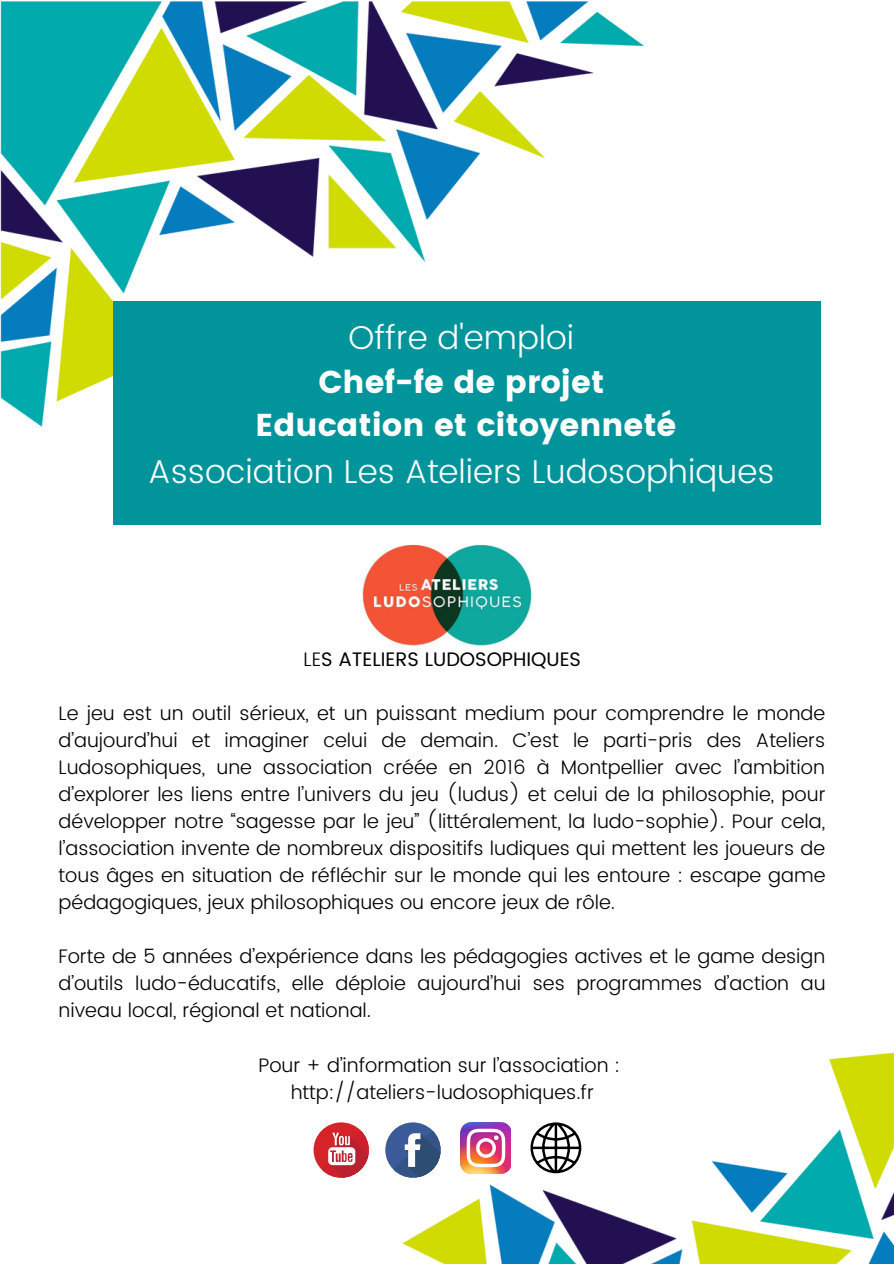
<style>
.page{position:relative;width:894px;height:1264px;background:#fff}
.page>*{position:absolute;margin:0;border:0;box-sizing:border-box;transform-origin:0 0}
.t1{font:300 33px "Poppins";color:#fdfefd}
.t2{font:31.5px "Poppins";color:#fdfefd}
.t3{font:300 19.5px/27px "Poppins";color:#000;text-align:justify}
.t4{font:19.5px "Poppins";color:#000}
.s1{font-weight:300}
</style>
<div class="page">
<img style="left:0;top:1px;width:893px;height:1262px">
<img style="left:363px;top:536px;width:169px;height:113px">
<div style="left:313px;top:1122px;width:56px;height:55px;background:#d42428;border-radius:50%"></div>
<svg style="left:321px;top:1130px;width:50px;height:49px"></svg>
<div style="left:385px;top:1122px;width:55px;height:55px;background:#3a5a98;border-radius:50%"></div>
<svg style="left:393px;top:1130px;width:49px;height:49px"></svg>
<img style="left:460px;top:1122px;width:50px;height:51px">
<svg style="left:530px;top:1122px;width:51px;height:51px"></svg>
<div style="left:113px;top:301px;width:707px;height:223px;background:#01949a"></div>
<p class="t1" style="left:348px;top:318px;width:227px">Offre d'emploi</p>
<p class="t2" style="left:318px;top:363px;width:287px">Chef-fe de projet</p>
<p class="t2" style="left:255px;top:407px;width:422px">Education et citoyenneté</p>
<p class="t1" style="left:148px;top:452px;width:627px">Association Les Ateliers Ludosophiques</p>
<p class="t4" style="left:303px;top:648px;width:279px"><span class="s1">LE</span>S ATELIERS LUDOSOPHIQUES</p>
<p class="t3" style="left:59px;top:700px;width:768px">Le jeu est un outil sérieux, et un puissant medium pour comprendre le monde d’aujourd’hui et imaginer celui de demain. C’est le parti-pris des Ateliers Ludosophiques, une association créée en 2016 à Montpellier avec l’ambition d’explorer les liens entre l’univers du jeu (ludus) et celui de la philosophie, pour développer notre “sagesse par le jeu” (littéralement, la ludo-sophie). Pour cela, l’association invente de nombreux dispositifs ludiques qui mettent les joueurs de tous âges en situation de réfléchir sur le monde qui les entoure : escape game pédagogiques, jeux philosophiques ou encore jeux de rôle.</p>
<p class="t3" style="left:59px;top:943px;width:768px">Forte de 5 années d’expérience dans les pédagogies actives et le game design d’outils ludo-éducatifs, elle déploie aujourd’hui ses programmes d’action au niveau local, régional et national.</p>
<p class="t3" style="left:258px;top:1051px;width:363px">Pour + d’information sur l’association :</p>
<p class="t3" style="left:290px;top:1078px;width:304px">http://ateliers-ludosophiques.fr</p>
</div>
